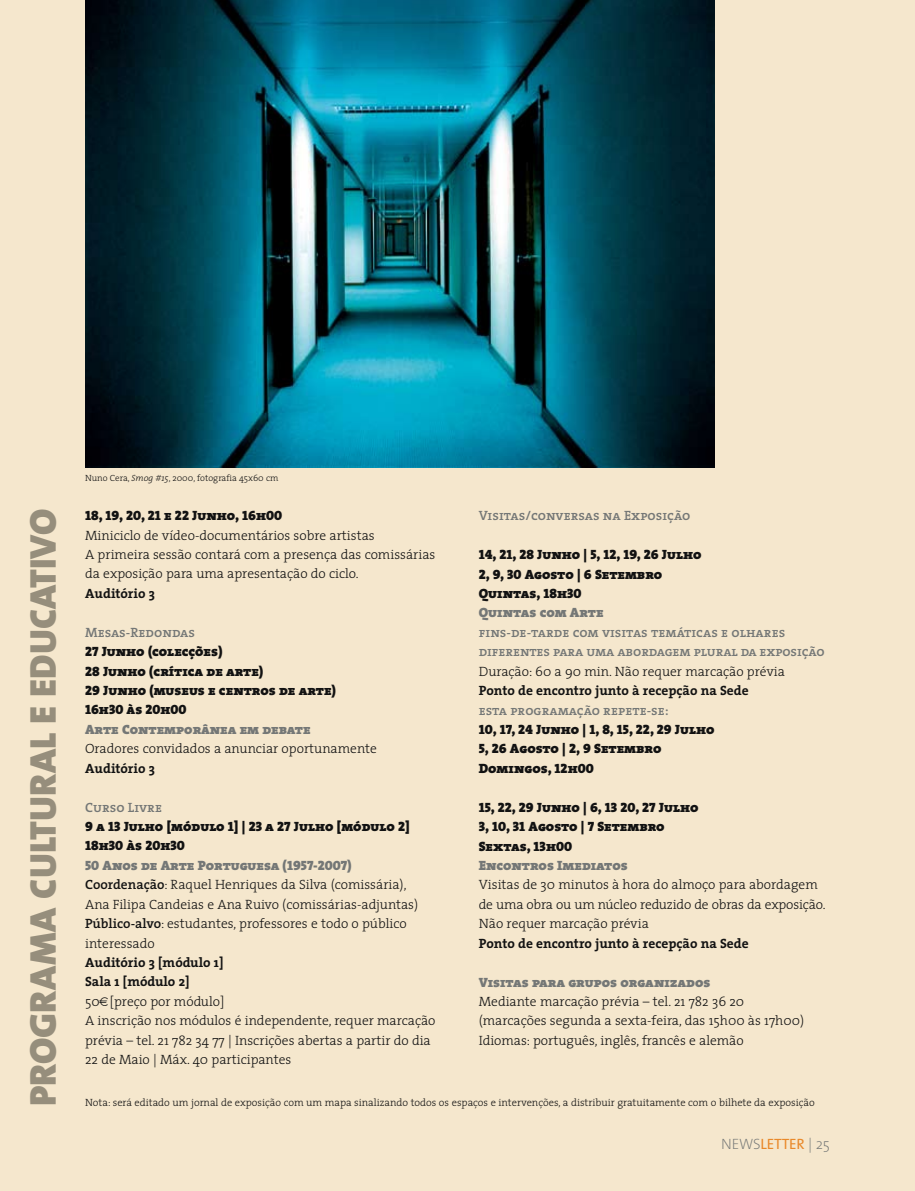
<style>
.page{position:relative;width:915px;height:1191px;background:#fff}
.page>*{position:absolute;margin:0;border:0;box-sizing:border-box;transform-origin:0 0}
.t1{font:37.5px "The Sans Black Caps";color:#968e7c}
.t2{font:200 15px "The Sans";letter-spacing:-.015em;color:#747776}
.t3{font:300 13.5px/19.5px "The Serif";color:#121212}
.t4{font:13.5px/19.5px "The Serif Black Caps";color:#121212}
.t5{font:13.5px/19.5px "The Serif Semi Bold Caps";color:#747776}
.t6{font:13.5px "The Serif Black Caps";color:#747776}
.t7{font:700 13.5px "The Serif";color:#121212}
.t8{font:300 10.5px "The Serif";color:#121212}
.t9{font:300 9px "The Serif";color:#121212}
.s1{font-style:italic}
.s2{font-weight:600}
.s3{font-weight:700}
.s4{font-family:"Europa";font-weight:400}
.s5{font-weight:400;color:#e9892a}
</style>
<div class="page">
<div style="left:0;top:0;width:914px;height:1191px;background:#f5e7cd"></div>
<img style="left:85px;top:0;width:629px;height:468px">
<h1 class="t1" style="left:12px;top:1106px;width:580px;rotate:-90deg">PROGRAMA CULTU RAL E EDUCATIVO</h1>
<p class="t9" style="left:85px;top:470px;width:195px">Nuno Cera, <span class="s1">Smog #15</span>, 2000, fotografia 45x60 cm</p>
<p class="t4" style="left:85px;top:505px;width:198px">18, 19, 20, 21 e 22 Junho, 16h00</p>
<p class="t3" style="left:85px;top:525px;width:352px">Miniciclo de vídeo-documentários sobre artistas<br>A primeira sessão contará com a presença das comissárias da exposição para uma apresentação do ciclo.</p>
<p class="t7" style="left:85px;top:582px;width:71px">Auditório 3</p>
<p class="t5" style="left:85px;top:622px;width:111px">Mesas-Redondas</p>
<p class="t4" style="left:85px;top:641px;width:252px">27 Junho (colecções)<br>28 Junho (crítica de arte)<br>29 Junho (museus e centros de arte)<br>16h30 às 20h00</p>
<p class="t6" style="left:85px;top:718px;width:227px">Arte Contemporânea em debate</p>
<p class="t3" style="left:85px;top:738px;width:293px">Oradores convidados a anunciar oportunamente</p>
<p class="t7" style="left:85px;top:757px;width:71px">Auditório 3</p>
<p class="t5" style="left:85px;top:797px;width:78px">Curso Livre</p>
<p class="t4" style="left:85px;top:816px;width:326px">9 a 13 Julho [módulo 1] | 23 a 27 Julho [módulo 2]<br>18h30 às 20h30</p>
<p class="t6" style="left:85px;top:854px;width:268px">50 Anos de Arte Portuguesa (1957-2007)</p>
<p class="t3" style="left:85px;top:874px;width:334px"><span class="s2">Coordenação</span>: Raquel Henriques da Silva (comissária), Ana Filipa Candeias e Ana Ruivo (comissárias-adjuntas)<br><span class="s2">Público-alvo</span>: estudantes, professores e todo o público interessado</p>
<p class="t3" style="left:85px;top:952px;width:352px"><span class="s3">Auditório 3 [módulo 1]<br>Sala 1 [módulo 2]<br></span>50<span class="s4">¤</span>[preço por módulo]<br>A inscrição nos módulos é independente, requer marcação prévia – tel. 21 782 34 77 | Inscrições abertas a partir do dia 22 de Maio | Máx. 40 participantes</p>
<p class="t5" style="left:478px;top:505px;width:213px">Visitas/conversas na Exposição</p>
<p class="t4" style="left:478px;top:544px;width:224px">14, 21, 28 Junho | 5, 12, 19, 26 Julho<br>2, 9, 30 Agosto | 6 Setembro<br>Quintas, 18h30</p>
<p class="t6" style="left:478px;top:601px;width:126px">Quintas com Arte</p>
<p class="t5" style="left:478px;top:622px;width:347px">fins-de-tarde com visitas temáticas e olhares diferentes para uma abordagem plural da exposição</p>
<p class="t3" style="left:478px;top:661px;width:307px">Duração: 60 a 90 min. Não requer marcação prévia</p>
<p class="t7" style="left:478px;top:679px;width:271px">Ponto de encontro junto à recepção na Sede</p>
<p class="t5" style="left:478px;top:700px;width:191px">esta programação repete-se:</p>
<p class="t4" style="left:478px;top:719px;width:237px">10, 17, 24 Junho | 1, 8, 15, 22, 29 Julho<br>5, 26 Agosto | 2, 9 Setembro<br>Domingos, 12h00</p>
<p class="t4" style="left:478px;top:797px;width:221px">15, 22, 29 Junho | 6, 13 20, 27 Julho<br>3, 10, 31 Agosto | 7 Setembro<br>Sextas, 13h00</p>
<p class="t6" style="left:478px;top:854px;width:150px">Encontros Imediatos</p>
<p class="t3" style="left:478px;top:874px;width:348px">Visitas de 30 minutos à hora do almoço para abordagem de uma obra ou um núcleo reduzido de obras da exposição.<br>Não requer marcação prévia</p>
<p class="t7" style="left:478px;top:932px;width:271px">Ponto de encontro junto à recepção na Sede</p>
<p class="t6" style="left:478px;top:970px;width:233px">Visitas para grupos organizados</p>
<p class="t3" style="left:478px;top:991px;width:327px">Mediante marcação prévia – tel. 21 782 36 20 (marcações segunda a sexta-feira, das 15h00 às 17h00)<br>Idiomas: português, inglês, francês e alemão</p>
<p class="t8" style="left:85px;top:1093px;width:730px">Nota: será editado um jornal de exposição com um mapa sinalizando todos os espaços e intervenções, a distribuir gratuitamente com o bilhete da exposição</p>
<p class="t2" style="left:720px;top:1131px;width:106px">NEWS<span class="s5">LETTER</span> | 25</p>
</div>
